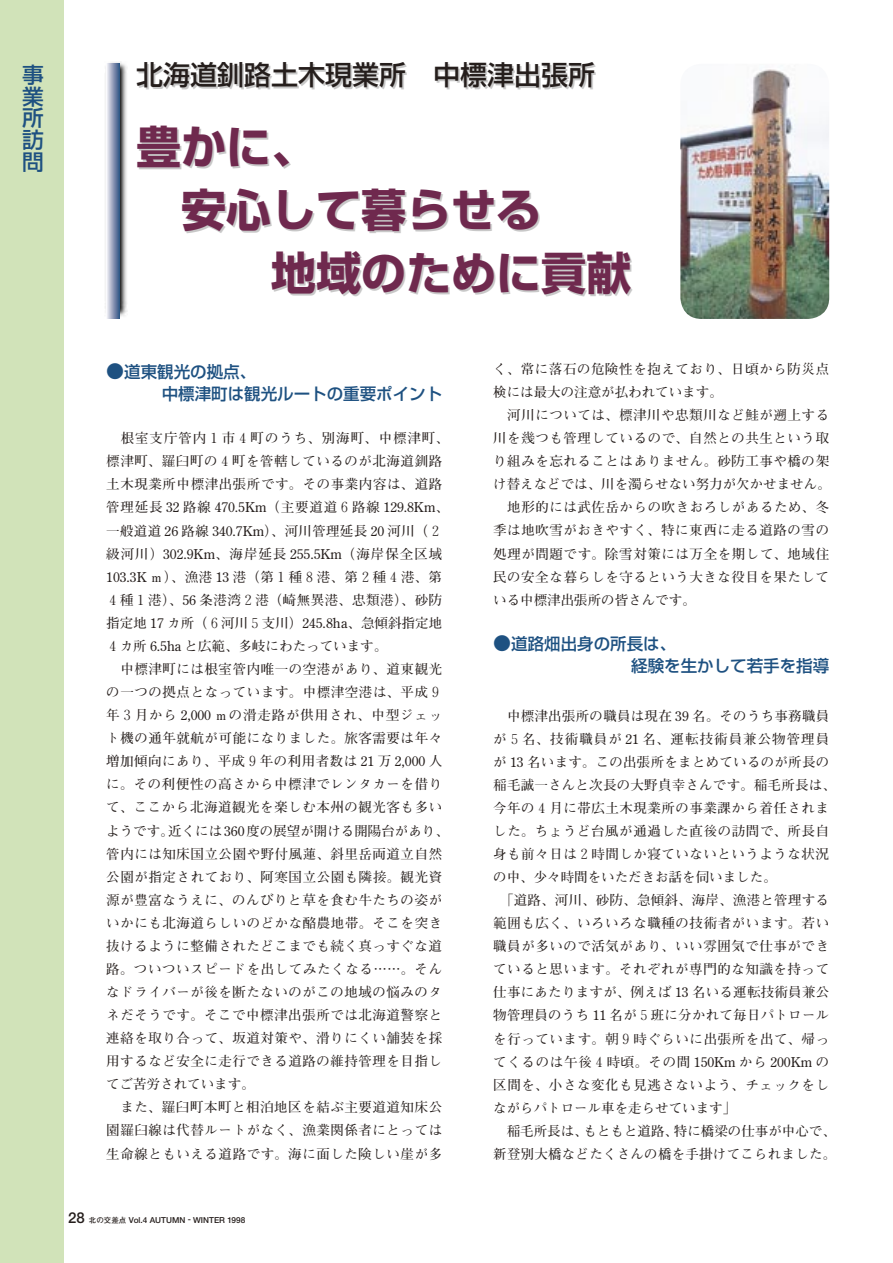
<style>
.page{position:relative;width:893px;height:1263px;background:#fff}
.page>*{position:absolute;margin:0;border:0;box-sizing:border-box;transform-origin:0 0}
.ノーマル{font:700 45px "Shin Go Pro";color:#6f294e}
.ノーマル-2{font:500 27px "Shin Go Pro";color:#251e1c}
.ノーマル-3{font:500 21.75px/21.8px "Shin Go Pro";color:#1e5181;text-align:justify}
.本文{font:500 16.5px "Shin Go Pro";color:#1e5181}
.本文-2{font:700 13.5px/23.1px "Futo Min A101";letter-spacing:.04em;color:#251e1c}
.本文-3{font:700 13.5px/23.1px "Futo Min A101";letter-spacing:.015em;color:#251e1c}
.ノーマル-4{font:700 8.25px "Futo Go B101";color:#251e1c}
.s1{font-size:18px}
.s2{font-size:15px}
.s3{font-size:7.5px}
</style>
<div class="page">
<div style="left:0;top:0;width:64px;height:1263px;background:#d1e3b9"></div>
<img style="left:105px;top:62px;width:22px;height:255px">
<svg style="left:106px;top:64px;width:13px;height:255px;background:#9ba7c0"></svg>
<img style="left:680px;top:69px;width:149px;height:250px">
<p class="ノーマル-3" style="left:22px;top:61px;width:23px">事業所訪問</p>
<p class="ノーマル-2" style="left:136px;top:53px;width:460px">北海道釧路土木現業所　中標津出張所</p>
<p class="ノーマル" style="left:136px;top:111px;width:181px">豊かに、</p>
<p class="ノーマル" style="left:136px;top:174px;width:406px">　安心して暮らせる</p>
<p class="ノーマル" style="left:136px;top:237px;width:496px">　　　地域のために貢献</p>
<p class="本文" style="left:106px;top:358px;width:151px"><span class="s1">●</span> 道東観光の拠点、</p>
<p class="本文" style="left:162px;top:380px;width:282px">中標津町は観光ルートの重要ポイント</p>
<p class="本文-2" style="left:106px;top:427px;width:344px">　根室支庁管内１市４町のうち、別海町、中標津町、標津町、羅臼町の４町を管轄しているのが北海道釧路土木現業所中標津出張所です。その事業内容は、道路管理延長 32 路線 470.5Km（主要道道６路線 129.8Km、一般道道 26 路線 340.7Km）、河川管理延長 20 河川（２級河川）302.9Km、海岸延長 255.5Km（海岸保全区域<br>103.3K ｍ）、漁港 13 港（第１種８港、第２種４港、第<br>４種１港）、56 条港湾２港（崎無異港、忠類港）、砂防指定地 17 カ所（６河川５支川）245.8ha、急傾斜指定地<br>４カ所 6.5ha と広範、多岐にわたっています。</p>
<p class="本文-2" style="left:106px;top:658px;width:344px">　中標津町には根室管内唯一の空港があり、道東観光の一つの拠点となっています。中標津空港は、平成９年３月から 2,000 ｍの滑走路が供用され、中型ジェット機の通年就航が可能になりました。旅客需要は年々増加傾向にあり、平成９年の利用者数は 21 万 2,000 人に。その利便性の高さから中標津でレンタカーを借りて、ここから北海道観光を楽しむ本州の観光客も多いようです。近くには 360 度の展望が開ける開陽台があり、管内には知床国立公園や野付風蓮、斜里岳両道立自然公園が指定されており、阿寒国立公園も隣接。観光資源が豊富なうえに、のんびりと草を食む牛たちの姿がいかにも北海道らしいのどかな酪農地帯。そこを突き抜けるように整備されたどこまでも続く真っすぐな道路。ついついスピードを出してみたくなる……。そんなドライバーが後を断たないのがこの地域の悩みのタネだそうです。そこで中標津出張所では北海道警察と連絡を取り合って、坂道対策や、滑りにくい舗装を採用するなど安全に走行できる道路の維持管理を目指してご苦労されています。</p>
<p class="本文-2" style="left:106px;top:1096px;width:337px;text-align:justify">　また、羅臼町本町と相泊地区を結ぶ主要道道知床公園羅臼線は代替ルートがなく、漁業関係者にとっては生命線ともいえる道路です。海に面した険しい崖が多</p>
<p class="ノーマル-4" style="left:68px;top:1215px;width:179px"><span class="s2">28</span> <span class="s3">北の交差点</span> Vol.4 AUTUMN - WINTER 1998</p>
<p class="本文-2" style="left:493px;top:358px;width:337px">く、常に落石の危険性を抱えており、日頃から防災点検には最大の注意が払われています。</p>
<p class="本文-2" style="left:493px;top:404px;width:339px;text-align:justify">　河川については、標津川や忠類川など鮭が遡上する川を幾つも管理しているので、自然との共生という取り組みを忘れることはありません。砂防工事や橋の架け替えなどでは、川を濁らせない努力が欠かせません。</p>
<p class="本文-2" style="left:493px;top:496px;width:337px;text-align:justify">　地形的には武佐岳からの吹きおろしがあるため、冬季は地吹雪がおきやすく、特に東西に走る道路の雪の処理が問題です。除雪対策には万全を期して、地域住民の安全な暮らしを守るという大きな役目を果たしている中標津出張所の皆さんです。</p>
<p class="本文" style="left:493px;top:630px;width:184px"><span class="s1">●</span> 道路畑出身の所長は、</p>
<p class="本文" style="left:631px;top:652px;width:199px">経験を生かして若手を指導</p>
<p class="本文-2" style="left:493px;top:704px;width:344px">　中標津出張所の職員は現在 39 名。そのうち事務職員が５名、技術職員が 21 名、運転技術員兼公物管理員が 13 名います。この出張所をまとめているのが所長の稲毛誠一さんと次長の大野貞幸さんです。稲毛所長は、今年の４月に帯広土木現業所の事業課から着任されました。ちょうど台風が通過した直後の訪問で、所長自身も前々日は２時間しか寝ていないというような状況の中、少々時間をいただきお話を伺いました。</p>
<p class="本文-2" style="left:493px;top:889px;width:338px;text-align:justify">　「道路、河川、砂防、急傾斜、海岸、漁港と管理する範囲も広く、いろいろな職種の技術者がいます。若い職員が多いので活気があり、いい雰囲気で仕事ができていると思います。それぞれが専門的な知識を持って仕事にあたりますが、例えば 13 名いる運転技術員兼公物管理員のうち 11 名が５班に分かれて毎日パトロールを行っています。朝９時ぐらいに出張所を出て、帰ってくるのは午後４時頃。その間 150Km から 200Km の区間を、小さな変化も見逃さないよう、チェックをしながらパトロール車を走らせています」</p>
<p class="本文-3" style="left:493px;top:1120px;width:344px">　稲毛所長は、もともと道路、特に橋梁の仕事が中心で、新登別大橋などたくさんの橋を手掛けてこられました。</p>
</div>
